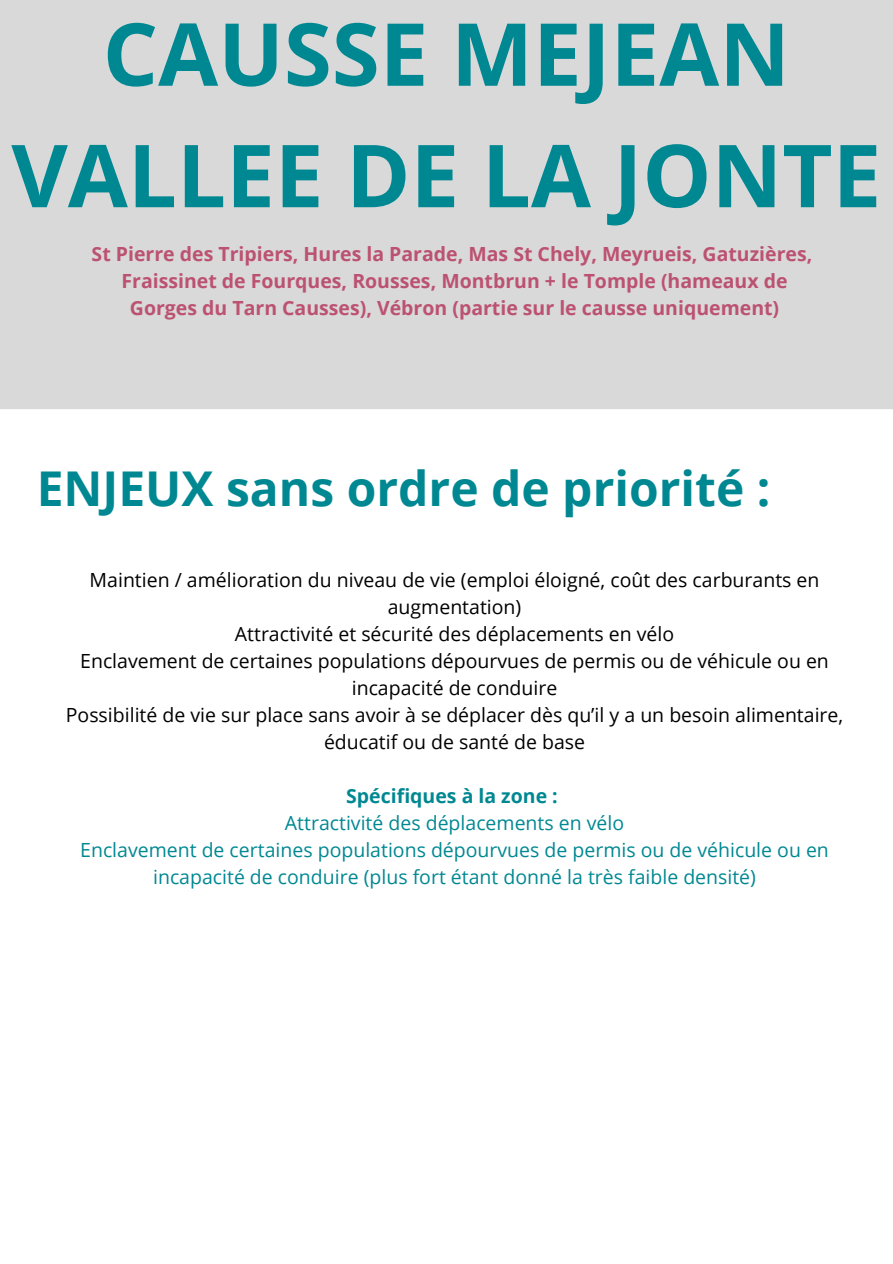
<style>
.page{position:relative;width:893px;height:1264px;background:#fff}
.page>*{position:absolute;margin:0;border:0;box-sizing:border-box;transform-origin:0 0}
.t1{font:700 86.85px "Open Sans";color:#008892}
.t2{font:700 48px "Open Sans";color:#008892}
.t3{font:19.5px/27px "Open Sans";color:#000;text-align:center}
.t4{font:700 19.5px/27px "Open Sans";color:#bc5271;text-align:center}
.t5{font:19.5px/27px "Open Sans";color:#008892;text-align:center}
.t6{font:700 19.5px "Open Sans";color:#008892}
</style>
<div class="page">
<div style="left:0;top:0;width:892px;height:409px;background:#d9d9d9"></div>
<p class="t1" style="left:103px;top:-7px;width:688px">CAUSSE MEJEAN</p>
<p class="t1" style="left:11px;top:114px;width:871px">VALLEE DE LA JONTE</p>
<p class="t4" style="left:92px;top:240px;width:722px">St Pierre des Tripiers, Hures la Parade, Mas St Chely, Meyrueis, Gatuzières,</p>
<p class="t4" style="left:121px;top:267px;width:667px">Fraissinet de Fourques, Rousses, Montbrun + le Tomple (hameaux de<br>Gorges du Tarn Causses), Vébron (partie sur le causse uniquement)</p>
<p class="t2" style="left:37px;top:455px;width:735px">ENJEUX sans ordre de priorité :</p>
<p class="t3" style="left:90px;top:566px;width:731px">Maintien / amélioration du niveau de vie (emploi éloigné, coût des carburants en augmentation)</p>
<p class="t3" style="left:235px;top:620px;width:441px">Attractivité et sécurité des déplacements en vélo</p>
<p class="t3" style="left:80px;top:647px;width:750px">Enclavement de certaines populations dépourvues de permis ou de véhicule ou en incapacité de conduire</p>
<p class="t3" style="left:66px;top:700px;width:778px">Possibilité de vie sur place sans avoir à se déplacer dès qu’il y a un besoin alimentaire, éducatif ou de santé de base</p>
<p class="t6" style="left:346px;top:782px;width:213px">Spécifiques à la zone :</p>
<p class="t5" style="left:285px;top:808px;width:341px">Attractivité des déplacements en vélo</p>
<p class="t5" style="left:80px;top:835px;width:750px">Enclavement de certaines populations dépourvues de permis ou de véhicule ou en incapacité de conduire (plus fort étant donné la très faible densité)</p>
</div>
